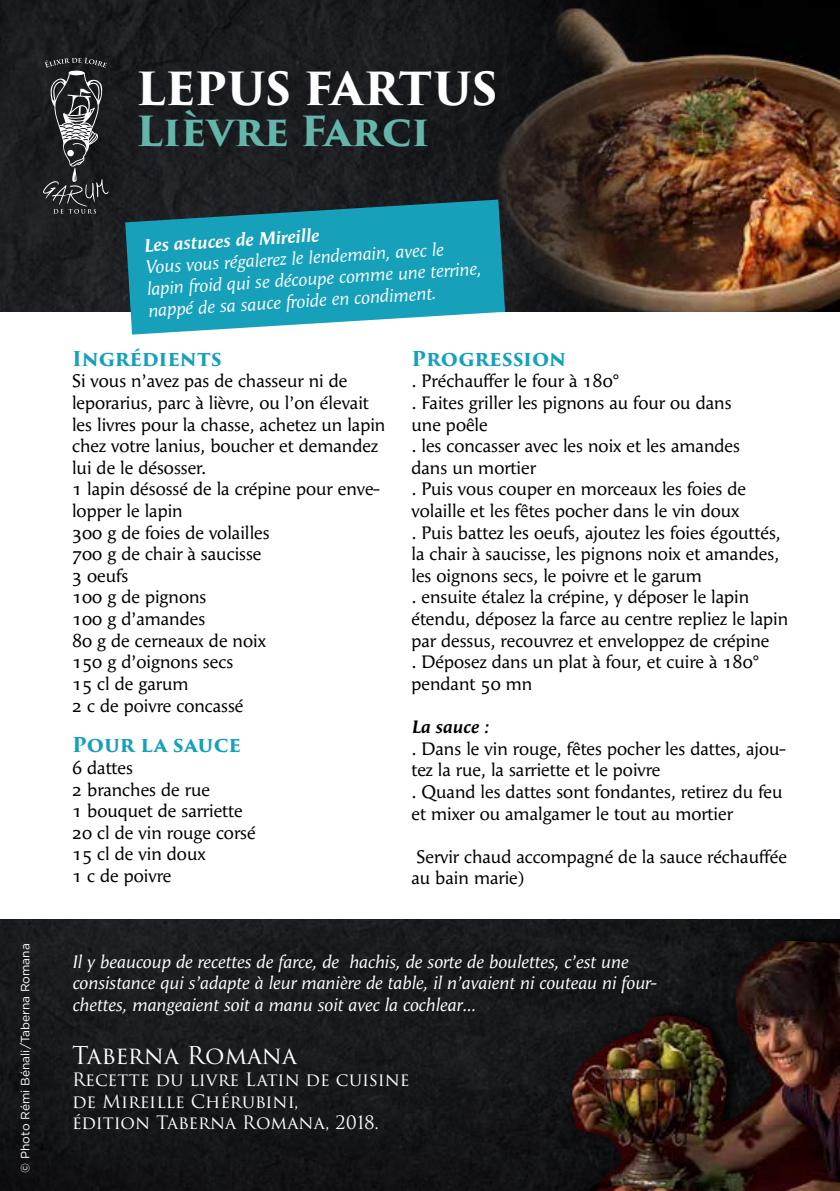
<style>
.page{position:relative;width:840px;height:1191px;background:#fff}
.page>*{position:absolute;margin:0;border:0;box-sizing:border-box;transform-origin:0 0}
.t1{font:700 44.4px "Trajan Pro 3";letter-spacing:-.005em;color:#fff}
.t2{font:700 40.4px "Trajan Pro 3";letter-spacing:-.01em;color:#64b6ab}
.t3{font:24px "Trajan Pro 3";color:#fff}
.t4{font:700 20px "Trajan Pro 3";color:#17a0ba}
.t5{font:18px/21.6px "Angie";color:#000}
.t6{font:italic 18px/21.6px "Angie";color:#fff}
.t7{font:18px/21.6px "Trajan Pro 3";color:#fff}
.t8{font:italic 700 18px "Angie";color:#fff}
.t9{font:italic 700 18px "Angie";color:#000}
.t10{font:12px "Gotham";color:#fff}
</style>
<div class="page">
<img style="left:0;top:0;width:839px;height:1191px">
<div style="left:400px;top:0;width:439px;height:329px;background:#191a1e"></div>
<img style="left:485px;top:0;width:354px;height:312px">
<div style="left:0;top:312px;width:839px;height:607px;background:#fff"></div>
<svg style="left:125px;top:200px;width:380px;height:134px;fill:#17a0ba"></svg>
<div style="left:569px;top:931px;width:270px;height:260px;background:#141517"></div>
<img style="left:571px;top:940px;width:268px;height:251px">
<svg style="left:43px;top:58px;width:66px;height:156px"></svg>
<p class="t10" style="left:18px;top:1172px;width:231px;rotate:-90deg">© Photo Rémi Bénali/Taberna Romana</p>
<h1 class="t1" style="left:136px;top:56px;width:362px">LEPUS FARTUS</h1>
<h2 class="t2" style="left:136px;top:101px;width:295px">Lièvre Farci</h2>
<p class="t8" style="left:143px;top:235px;width:177px;rotate:-3deg">Les astuces de Mireille</p>
<p class="t6" style="left:144px;top:256px;width:337px;rotate:-3deg">Vous vous régalerez le lendemain, avec le lapin froid qui se découpe comme une terrine, nappé de sa sauce froide en condiment.</p>
<p class="t4" style="left:72px;top:344px;width:151px">Ingrédients</p>
<p class="t5" style="left:72px;top:371px;width:315px">Si vous n’avez pas de chasseur ni de leporarius, parc à lièvre, ou l’on élevait les livres pour la chasse, achetez un lapin chez votre lanius, boucher et demandez lui de le désosser.<br>1 lapin désossé de la crépine pour enve&shy;lopper le lapin<br>300 g de foies de volailles<br>700 g de chair à saucisse<br>3 oeufs<br>100 g de pignons<br>100 g d’amandes<br>80 g de cerneaux de noix<br>150 g d’oignons secs<br>15 cl de garum<br>2 c de poivre concassé</p>
<p class="t4" style="left:72px;top:730px;width:170px">Pour la sauce</p>
<p class="t5" style="left:72px;top:757px;width:185px">6 dattes<br>2 branches de rue<br>1 bouquet de sarriette<br>20 cl de vin rouge corsé<br>15 cl de vin doux<br>1 c de poivre</p>
<p class="t4" style="left:411px;top:344px;width:156px">Progression</p>
<p class="t5" style="left:411px;top:371px;width:378px">. Préchauffer le four à 180°<br>. Faites griller les pignons au four ou dans<br>une poêle<br>. les concasser avec les noix et les amandes<br>dans un mortier<br>. Puis vous couper en morceaux les foies de volaille et les fêtes pocher dans le vin doux<br>. Puis battez les oeufs, ajoutez les foies égouttés, la chair à saucisse, les pignons noix et amandes, les oignons secs, le poivre et le garum<br>. ensuite étalez la crépine, y déposer le lapin étendu, déposez la farce au centre repliez le lapin par dessus, recouvrez et enveloppez de crépine<br>. Déposez dans un plat à four, et cuire à 180° pendant 50 mn</p>
<p class="t9" style="left:411px;top:717px;width:79px">La sauce :</p>
<p class="t5" style="left:411px;top:738px;width:375px">. Dans le vin rouge, fêtes pocher les dattes, ajou&shy;tez la rue, la sarriette et le poivre<br>. Quand les dattes sont fondantes, retirez du feu et mixer ou amalgamer le tout au mortier</p>
<p class="t5" style="left:411px;top:846px;width:377px">Servir chaud accompagné de la sauce réchauffée au bain marie)</p>
<p class="t6" style="left:72px;top:951px;width:585px">Il y beaucoup de recettes de farce, de hachis, de sorte de boulettes, c’est une consistance qui s’adapte à leur manière de table, il n’avaient ni couteau ni four&shy;chettes, mangeaient soit a manu soit avec la cochlear…</p>
<h3 class="t3" style="left:72px;top:1039px;width:226px">Taberna Romana</h3>
<p class="t7" style="left:72px;top:1069px;width:339px">Recette du livre Latin de cuisine de Mireille Chérubini,<br>édition Taberna Romana, 2018.</p>
</div>
